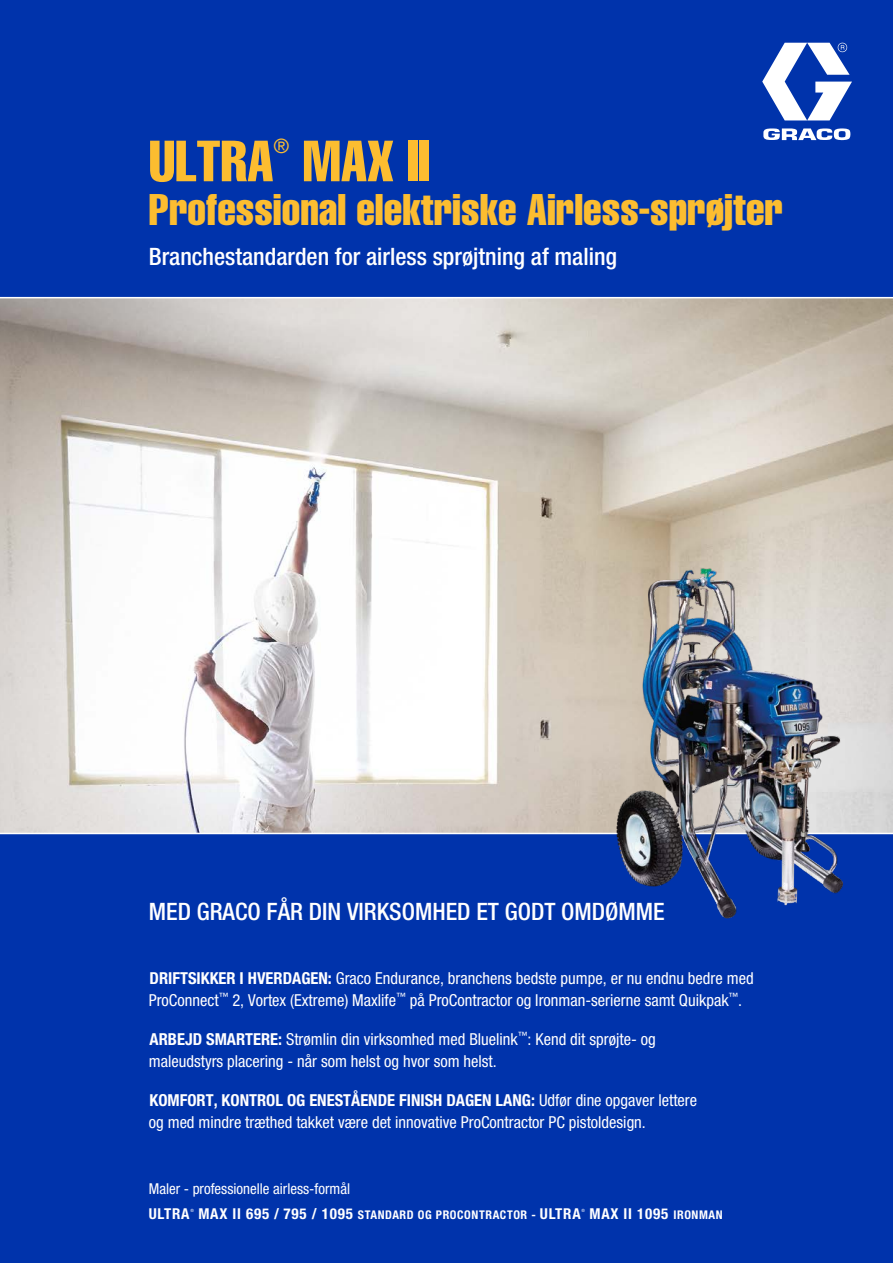
<style>
.page{position:relative;width:893px;height:1263px;background:#fff}
.page>*{position:absolute;margin:0;border:0;box-sizing:border-box;transform-origin:0 0}
.t1{font:57px "Helvetica LT Std Comp";color:#fcbd30}
.t2{font:43.5px "Helvetica LT Std Comp";color:#fcbd30}
.t3{font:500 condensed 24px "Helvetica Neue LT Std";color:#fff}
.t4{font:condensed 19.95px "Helvetica Neue LT Std";color:#fcbd30}
.t5{font:condensed 16.5px/22.5px "Helvetica Neue LT Std";color:#fff}
.t6{font:condensed 15px "Helvetica Neue LT Std";color:#fff}
.t7{font:700 condensed 15px "Helvetica Neue LT Std";letter-spacing:.05em;color:#fff}
.t8{font:700 condensed 12px "Helvetica Neue LT Std";letter-spacing:.05em;color:#fff}
.t9{font:condensed 4.35px "Helvetica Neue LT Std";color:#fff}
.s1{font-weight:700}
.s2{font-size:15px}
.s3{font-size:12px}
</style>
<div class="page">
<img style="left:0;top:298px;width:893px;height:535px">
<div style="left:0;top:835px;width:893px;height:428px;background:#0033ab"></div>
<div style="left:0;top:0;width:893px;height:298px;background:#0033ab"></div>
<svg style="left:762px;top:43px;width:90px;height:97px"></svg>
<hr style="left:0;top:297px;width:893px;height:1px;background:#fff">
<img style="left:589px;top:555px;width:277px;height:364px">
<h1 class="t1" style="left:149px;top:125px;width:126px">ULTRA</h1>
<p class="t4" style="left:274px;top:135px;width:17px">®</p>
<h1 class="t1" style="left:303px;top:125px;width:129px">MAX II</h1>
<h2 class="t2" style="left:149px;top:182px;width:636px">Professional elektriske Airless-sprøjter</h2>
<h3 class="t3" style="left:149px;top:242px;width:470px">Branchestandarden for airless sprøjtning af maling</h3>
<h3 class="t3" style="left:149px;top:897px;width:517px">MED GRACO FÅR DIN VIRKSOMHED ET GODT OMDØMME</h3>
<p class="t5" style="left:149px;top:966px;width:606px"><span class="s1">DRIFTSIKKER I HVERDAGEN:</span> Graco Endurance, branchens bedste pumpe, er nu endnu bedre med<br>ProConnect<sup>™</sup> 2, Vortex (Extreme) Maxlife<sup>™</sup> på ProContractor og Ironman-serierne samt Quikpak<sup>™</sup>.</p>
<p class="t5" style="left:149px;top:1028px;width:508px"><span class="s1">ARBEJD SMARTERE:</span> Strømlin din virksomhed med Bluelink<sup>™</sup>: Kend dit sprøjte- og maleudstyrs placering - når som helst og hvor som helst.</p>
<p class="t5" style="left:149px;top:1088px;width:550px"><span class="s1">KOMFORT, KONTROL OG ENESTÅENDE FINISH DAGEN LANG:</span> Udfør dine opgaver lettere og med mindre træthed takket være det innovative ProContractor PC pistoldesign.</p>
<p class="t6" style="left:149px;top:1180px;width:203px">Maler - professionelle airless-formål</p>
<p class="t7" style="left:149px;top:1205px;width:42px">ULTRA</p>
<p class="t9" style="left:190px;top:1208px;width:5px">®</p>
<p class="t8" style="left:198px;top:1208px;width:384px"><span class="s2">MAX II 695 / 795 / 1095</span> STANDARD OG PROCONTRACTOR - <span class="s2">ULTRA</span></p>
<p class="t9" style="left:581px;top:1208px;width:5px">®</p>
<p class="t7" style="left:589px;top:1205px;width:135px">MAX II 1095 <span class="s3">IRONMAN</span></p>
</div>
